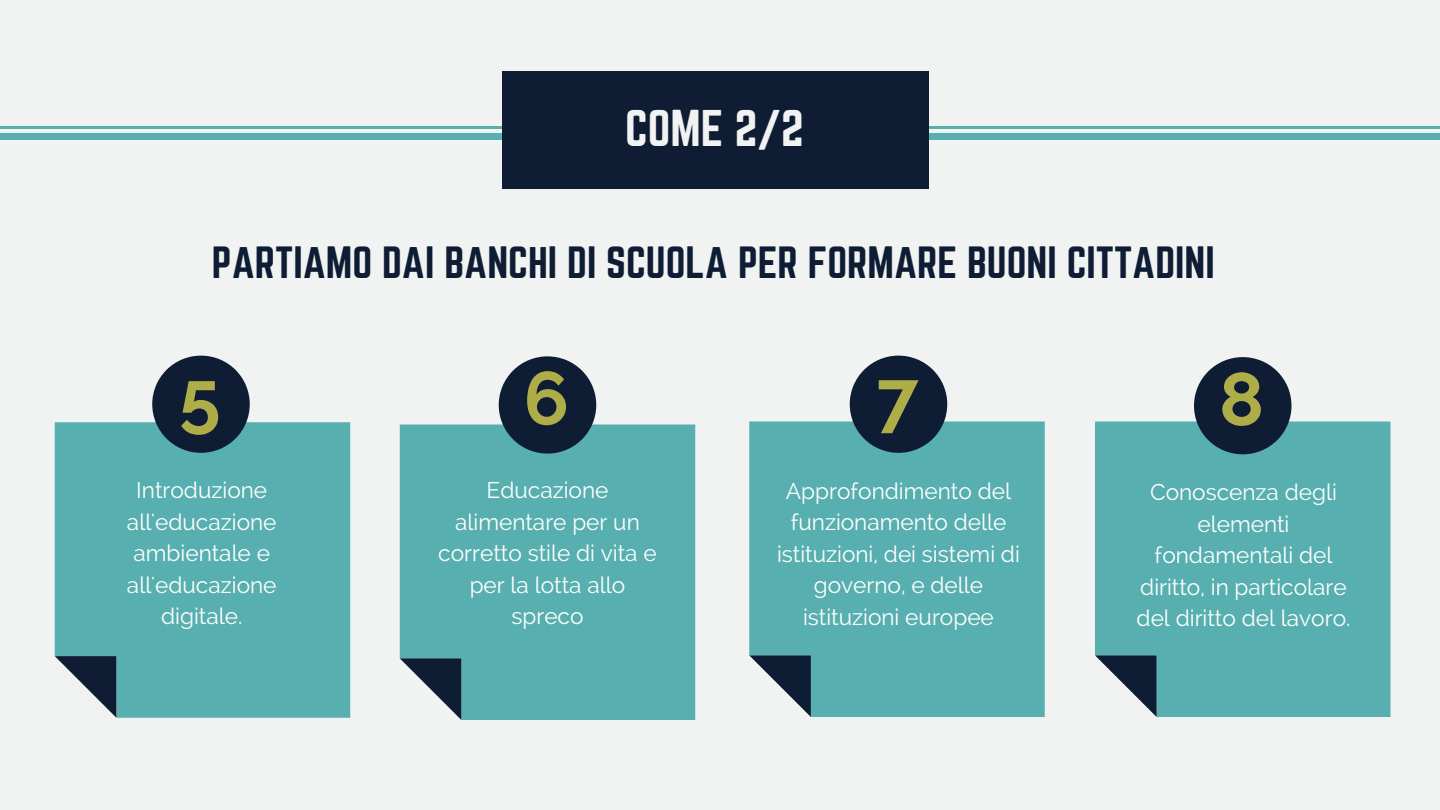
<style>
.page{position:relative;width:1440px;height:810px;background:#f1f2f2}
.page>*{position:absolute;margin:0;border:0;box-sizing:border-box;transform-origin:0 0}
.t1{font:700 74.6px "Raleway";color:#afad47}
.t2{font:45.3px "Norwester";color:#f1f2f2}
.t3{font:39.6px "Norwester";color:#0f1d34}
.t4{font:22.6px/31.5px "Raleway";color:#fff;text-align:center}
</style>
<div class="page">
<div style="left:55px;top:422px;width:295px;height:296px;background:#57afaf"></div>
<svg style="left:55px;top:656px;width:61px;height:62px"></svg>
<hr style="left:0;top:126px;width:1440px;height:2px;background:#57afaf">
<div style="left:0;top:133px;width:1440px;height:7px;background:#57afaf"></div>
<div style="left:502px;top:71px;width:426px;height:118px;background:#0f1d34"></div>
<div style="left:400px;top:425px;width:295px;height:295px;background:#57afaf"></div>
<svg style="left:400px;top:658px;width:61px;height:62px"></svg>
<svg style="left:499px;top:356px;width:97px;height:98px;background:#304456"></svg>
<div style="left:749px;top:422px;width:296px;height:295px;background:#57afaf"></div>
<svg style="left:749px;top:655px;width:62px;height:62px"></svg>
<div style="left:1095px;top:422px;width:295px;height:295px;background:#57afaf"></div>
<svg style="left:1095px;top:655px;width:62px;height:62px"></svg>
<svg style="left:152px;top:356px;width:98px;height:97px;background:#2f4456"></svg>
<svg style="left:850px;top:356px;width:97px;height:97px;background:#2e4254"></svg>
<svg style="left:1194px;top:357px;width:97px;height:97px;background:#2e4255"></svg>
<h2 class="t2" style="left:625px;top:106px;width:180px">COME 2/2</h2>
<h3 class="t3" style="left:212px;top:243px;width:1004px">PARTIAMO DAI BANCHI DI SCUOLA PER FORMARE BUONI CITTADINI</h3>
<h1 class="t1" style="left:524px;top:354px;width:47px">6</h1>
<h1 class="t1" style="left:179px;top:354px;width:43px">5</h1>
<h1 class="t1" style="left:876px;top:354px;width:44px">7</h1>
<h1 class="t1" style="left:1219px;top:355px;width:47px">8</h1>
<p class="t4" style="left:127px;top:474px;width:151px">Introduzione all'educazione ambientale e all'educazione digitale.</p>
<p class="t4" style="left:438px;top:474px;width:220px">Educazione alimentare per un corretto stile di vita e per la lotta allo spreco</p>
<p class="t4" style="left:777px;top:475px;width:244px">Approfondimento del funzionamento delle istituzioni, dei sistemi di governo, e delle istituzioni europee</p>
<p class="t4" style="left:1137px;top:477px;width:215px">Conoscenza degli elementi fondamentali del diritto, in particolare del diritto del lavoro.</p>
</div>
